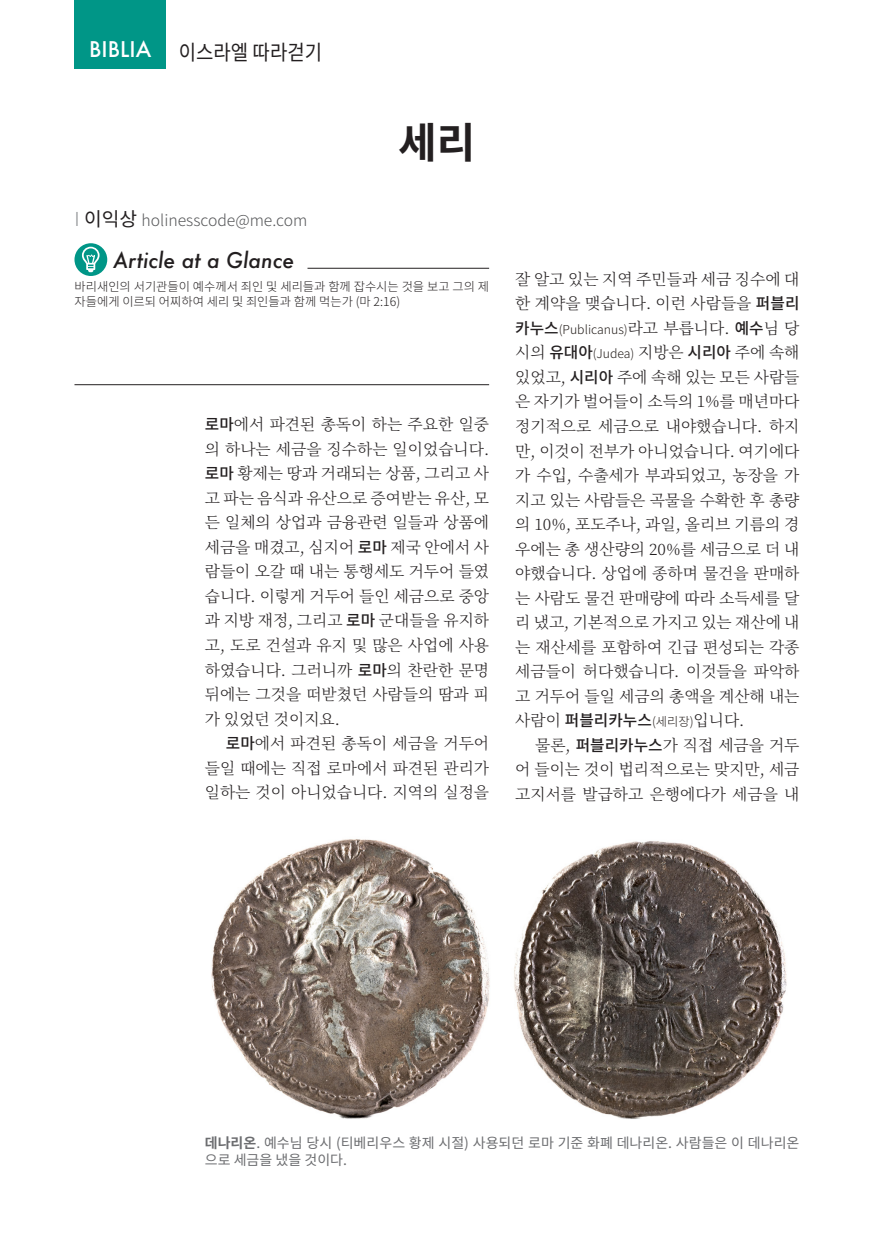
<style>
.page{position:relative;width:874px;height:1241px;background:#fff}
.page>*{position:absolute;margin:0;border:0;box-sizing:border-box;transform-origin:0 0}
.t1{font:700 42px "Noto Sans CJ Kkr";color:#231f20}
.t2{font:italic 500 21px "Futura";color:#231f20}
.t3{font:21px "Noto Sans CJ Kkr";color:#231f20;scale:.9 1}
.t4{font:500 21px "Futura";color:#fff}
.t5{font:300 15.75px/24.5px "Noto Serif CJ Kkr";color:#231f20;text-align:justify}
.t6{font:300 15.75px "Noto Sans CJ Kkr";color:#57585a}
.t7{font:14px/17.5px "Noto Sans CJ Kkr";color:#6c6d70}
.t8{font:300 12.25px/14.7px "Noto Sans CJ Kkr";color:#231f20}
.t9{font:300 12.25px "Noto Sans CJ Kkr";color:#241e1b}
.s1{font-size:19.25px;color:#8f9194}
.s2{font-weight:400;font-size:19.25px;color:#231f20}
.s3{font-family:"Noto Sans CJ Kkr";font-weight:500}
.s4{font-weight:500;font-size:15.75px;color:#231f20}
.s5{font-family:"Noto Serif CJ Kkr";font-size:15.75px;color:#231f20}
.s6{font-family:"Noto Sans CJ Kkr";font-size:12.25px;color:#241e1b}
.s7{font-weight:700}
</style>
<div class="page">
<div style="left:74px;top:0;width:92px;height:68px;background:#009687"></div>
<div style="left:74px;top:243px;width:33px;height:33px;background:#009687;border-radius:50%"></div>
<svg style="left:82px;top:247px;width:17px;height:25px"></svg>
<hr style="left:307px;top:268px;width:182px;height:1px;background:#231f20">
<hr style="left:74px;top:384px;width:415px;height:1px;background:#231f20">
<img style="left:211px;top:839px;width:576px;height:280px">
<h2 class="t4" style="left:89px;top:35px;width:64px">BIBLIA</h2>
<h2 class="t3" style="left:179px;top:41px;width:161px">이스라엘 따라걷기</h2>
<p class="t6" style="left:74px;top:212px;width:234px"><span class="s1">I</span> <span class="s2">이익상</span> holinesscode@me.com</p>
<h2 class="t2" style="left:113px;top:246px;width:182px">Article at a Glance</h2>
<p class="t1" style="left:398px;top:119px;width:79px">세리</p>
<p class="t8" style="left:74px;top:279px;width:416px">바리새인의 서기관들이 예수께서 죄인 및 세리들과 함께 잡수시는 것을 보고 그의 제 자들에게 이르되 어찌하여 세리 및 죄인들과 함께 먹는가 (마 2:16)</p>
<p class="t5" style="left:205px;top:412px;width:285px"><span class="s3">로마</span>에서 파견된 총독이 하는 주요한 일중 의 하나는 세금을 징수하는 일이었습니다. <span class="s3">로마</span> 황제는 땅과 거래되는 상품, 그리고 사 고 파는 음식과 유산으로 증여받는 유산, 모 든 일체의 상업과 금융관련 일들과 상품에 세금을 매겼고, 심지어 <span class="s3">로마</span> 제국 안에서 사 람들이 오갈 때 내는 통행세도 거두어 들였 습니다. 이렇게 거두어 들인 세금으로 중앙 과 지방 재정, 그리고 <span class="s3">로마</span> 군대들을 유지하 고, 도로 건설과 유지 및 많은 사업에 사용 하였습니다. 그러니까 <span class="s3">로마</span>의 찬란한 문명 뒤에는 그것을 떠받쳤던 사람들의 땀과 피 가 있었던 것이지요.</p>
<p class="t5" style="left:205px;top:731px;width:285px;text-indent:21px"><span class="s3">로마</span>에서 파견된 총독이 세금을 거두어 들일 때에는 직접 로마에서 파견된 관리가 일하는 것이 아니었습니다. 지역의 실정을</p>
<p class="t5" style="left:515px;top:267px;width:285px">잘 알고 있는 지역 주민들과 세금 징수에 대 한 계약을 맺습니다. 이런 사람들을 <span class="s3">퍼블리</span></p>
<p class="t9" style="left:515px;top:322px;width:285px"><span class="s4">카누스</span>(Publicanus)<span class="s5">라고 부릅니다.</span> <span class="s4">예수</span><span class="s5">님 당</span></p>
<p class="t5" style="left:515px;top:341px;width:285px">시의 <span class="s3">유대아</span><span class="s6">(Judea)</span> 지방은 <span class="s3">시리아</span> 주에 속해 있었고, <span class="s3">시리아</span> 주에 속해 있는 모든 사람들 은 자기가 벌어들이 소득의 1%를 매년마다 정기적으로 세금으로 내야했습니다. 하지 만, 이것이 전부가 아니었습니다. 여기에다 가 수입, 수출세가 부과되었고, 농장을 가 지고 있는 사람들은 곡물을 수확한 후 총량 의 10%, 포도주나, 과일, 올리브 기름의 경 우에는 총 생산량의 20%를 세금으로 더 내 야했습니다. 상업에 종하며 물건을 판매하 는 사람도 물건 판매량에 따라 소득세를 달 리 냈고, 기본적으로 가지고 있는 재산에 내 는 재산세를 포함하여 긴급 편성되는 각종 세금들이 허다했습니다. 이것들을 파악하 고 거두어 들일 세금의 총액을 계산해 내는 사람이 <span class="s3">퍼블리카누스</span><span class="s6">(세리장)</span>입니다.</p>
<p class="t5" style="left:515px;top:733px;width:285px;text-indent:20px">물론, <span class="s3">퍼블리카누스</span>가 직접 세금을 거두 어 들이는 것이 법리적으로는 맞지만, 세금 고지서를 발급하고 은행에다가 세금을 내</p>
<p class="t7" style="left:205px;top:1134px;width:596px"><span class="s7">데나리온</span>. 예수님 당시 (티베리우스 황제 시절) 사용되던 로마 기준 화폐 데나리온. 사람들은 이 데나리온 으로 세금을 냈을 것이다.</p>
</div>
